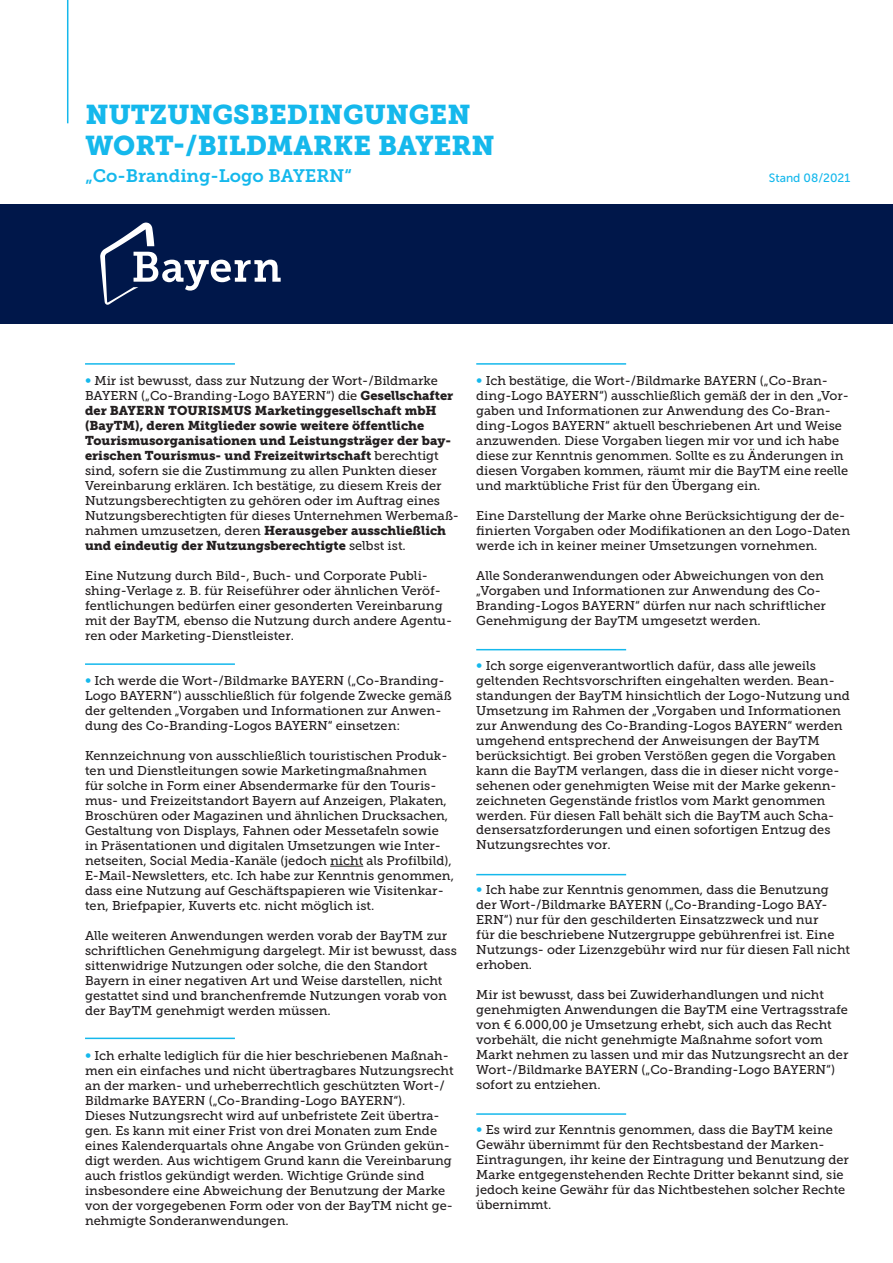
<style>
.page{position:relative;width:893px;height:1263px;background:#fff}
.page>*{position:absolute;margin:0;border:0;box-sizing:border-box;transform-origin:0 0}
.t1{font:27px/31.5px "Museo Slab 900";color:#15b8ec}
.t2{font:18px "Museo Slab 700";color:#15b8ec}
.t3{font:12.75px/15px "Museo Slab 500";color:#231f20}
.t4{font:12.75px/15px "Museo Slab 900";color:#231f20}
.t5{font:12px "Museo Sans 500";color:#15b8ec}
.s1{color:#15b8ec}
.s2{font-family:"Museo Slab 900"}
.s3{font-family:"Museo Slab 500"}
</style>
<div class="page">
<div style="left:0;top:204px;width:893px;height:119px;background:#00174a"></div>
<hr style="left:330px;top:866px;width:33px;height:1px;background:#231f20">
<hr style="left:67px;top:0;width:1px;height:123px;background:#15b8ec">
<svg style="left:100px;top:222px;width:181px;height:83px"></svg>
<hr style="left:85px;top:363px;width:150px;height:2px;background:#15b8ec">
<hr style="left:476px;top:363px;width:150px;height:2px;background:#15b8ec">
<hr style="left:476px;top:649px;width:150px;height:1px;background:#15b8ec">
<hr style="left:476px;top:874px;width:150px;height:1px;background:#15b8ec">
<hr style="left:476px;top:1113px;width:150px;height:2px;background:#15b8ec">
<hr style="left:85px;top:663px;width:150px;height:2px;background:#15b8ec">
<hr style="left:85px;top:1037px;width:150px;height:2px;background:#15b8ec">
<h1 class="t1" style="left:85px;top:99px;width:411px">NUTZUNGSBEDINGUNGEN<br>WORT-/BILDMARKE BAYERN</h1>
<h2 class="t2" style="left:85px;top:166px;width:268px">„Co-Branding-Logo BAYERN“</h2>
<p class="t5" style="left:769px;top:172px;width:83px">Stand 08/2021</p>
<p class="t3" style="left:85px;top:373px;width:370px"><span class="s1">∞</span> Mir ist bewusst, dass zur Nutzung der Wort-/Bildmarke<br>BAYERN („Co-Branding-Logo BAYERN“) die <span class="s2">Gesellschafter</span></p>
<p class="t4" style="left:85px;top:403px;width:368px">der BAYERN TOURISMUS Marketinggesellschaft mbH (BayTM), deren Mitglieder sowie weitere öffentliche Tourismusorganisationen und Leistungsträger der bay&shy;erischen Tourismus- und Freizeitwirtschaft <span class="s3">berechtigt</span></p>
<p class="t3" style="left:85px;top:463px;width:375px">sind, sofern sie die Zustimmung zu allen Punkten dieser Vereinbarung erklären. Ich bestätige, zu diesem Kreis der Nutzungsberechtigten zu gehören oder im Auftrag eines Nutzungsberechtigten für dieses Unternehmen Werbemaß-</p>
<p class="t4" style="left:85px;top:523px;width:363px"><span class="s3">nahmen umzusetzen, deren</span> Herausgeber ausschließlich und eindeutig der Nutzungsberechtigte <span class="s3">selbst ist.</span></p>
<p class="t3" style="left:85px;top:568px;width:369px">Eine Nutzung durch Bild-, Buch- und Corporate Publi&shy;shing-Verlage z. B. für Reiseführer oder ähnlichen Veröf&shy;fentlichungen bedürfen einer gesonderten Vereinbarung mit der BayTM, ebenso die Nutzung durch andere Agentu&shy;ren oder Marketing-Dienstleister.</p>
<p class="t3" style="left:85px;top:673px;width:368px"><span class="s1">∞</span> Ich werde die Wort-/Bildmarke BAYERN („Co-Branding-Logo BAYERN“) ausschließlich für folgende Zwecke gemäß der geltenden „Vorgaben und Informationen zur Anwen&shy;dung des Co-Branding-Logos BAYERN“ einsetzen:</p>
<p class="t3" style="left:85px;top:748px;width:370px">Kennzeichnung von ausschließlich touristischen Produk&shy;ten und Dienstleitungen sowie Marketingmaßnahmen<br>für solche in Form einer Absendermarke für den Touris&shy;mus- und Freizeitstandort Bayern auf Anzeigen, Plakaten, Broschüren oder Magazinen und ähnlichen Drucksachen, Gestaltung von Displays, Fahnen oder Messetafeln sowie in Präsentationen und digitalen Umsetzungen wie Inter&shy;netseiten, Social Media-Kanäle (jedoch nicht als Profilbild), E-Mail-Newsletters, etc. Ich habe zur Kenntnis genommen, dass eine Nutzung auf Geschäftspapieren wie Visitenkar&shy;ten, Briefpapier, Kuverts etc. nicht möglich ist.</p>
<p class="t3" style="left:85px;top:928px;width:373px">Alle weiteren Anwendungen werden vorab der BayTM zur schriftlichen Genehmigung dargelegt. Mir ist bewusst, dass sittenwidrige Nutzungen oder solche, die den Standort Bayern in einer negativen Art und Weise darstellen, nicht gestattet sind und branchenfremde Nutzungen vorab von der BayTM genehmigt werden müssen.</p>
<p class="t3" style="left:85px;top:1048px;width:370px"><span class="s1">∞</span> Ich erhalte lediglich für die hier beschriebenen Maßnah&shy;men ein einfaches und nicht übertragbares Nutzungsrecht an der marken- und urheberrechtlich geschützten Wort-/ Bildmarke BAYERN („Co-Branding-Logo BAYERN“).<br>Dieses Nutzungsrecht wird auf unbefristete Zeit übertra&shy;gen. Es kann mit einer Frist von drei Monaten zum Ende eines Kalenderquartals ohne Angabe von Gründen gekün&shy;digt werden. Aus wichtigem Grund kann die Vereinbarung auch fristlos gekündigt werden. Wichtige Gründe sind insbesondere eine Abweichung der Benutzung der Marke von der vorgegebenen Form oder von der BayTM nicht ge&shy;nehmigte Sonderanwendungen.</p>
<p class="t3" style="left:476px;top:373px;width:374px"><span class="s1">∞</span> Ich bestätige, die Wort-/Bildmarke BAYERN („Co-Bran&shy;ding-Logo BAYERN“) ausschließlich gemäß der in den „Vor&shy;gaben und Informationen zur Anwendung des Co-Bran&shy;ding-Logos BAYERN“ aktuell beschriebenen Art und Weise anzuwenden. Diese Vorgaben liegen mir vor und ich habe diese zur Kenntnis genommen. Sollte es zu Änderungen in diesen Vorgaben kommen, räumt mir die BayTM eine reelle und marktübliche Frist für den Übergang ein.</p>
<p class="t3" style="left:476px;top:508px;width:375px">Eine Darstellung der Marke ohne Berücksichtigung der de&shy;finierten Vorgaben oder Modifikationen an den Logo-Daten werde ich in keiner meiner Umsetzungen vornehmen.</p>
<p class="t3" style="left:476px;top:568px;width:351px">Alle Sonderanwendungen oder Abweichungen von den „Vorgaben und Informationen zur Anwendung des Co-Branding-Logos BAYERN“ dürfen nur nach schriftlicher Genehmigung der BayTM umgesetzt werden.</p>
<p class="t3" style="left:476px;top:658px;width:375px"><span class="s1">∞</span> Ich sorge eigenverantwortlich dafür, dass alle jeweils geltenden Rechtsvorschriften eingehalten werden. Bean&shy;standungen der BayTM hinsichtlich der Logo-Nutzung und Umsetzung im Rahmen der „Vorgaben und Informationen zur Anwendung des Co-Branding-Logos BAYERN“ werden umgehend entsprechend der Anweisungen der BayTM berücksichtigt. Bei groben Verstößen gegen die Vorgaben kann die BayTM verlangen, dass die in dieser nicht vorge&shy;sehenen oder genehmigten Weise mit der Marke gekenn&shy;zeichneten Gegenstände fristlos vom Markt genommen werden. Für diesen Fall behält sich die BayTM auch Scha&shy;densersatzforderungen und einen sofortigen Entzug des Nutzungsrechtes vor.</p>
<p class="t3" style="left:476px;top:883px;width:375px"><span class="s1">∞</span> Ich habe zur Kenntnis genommen, dass die Benutzung der Wort-/Bildmarke BAYERN („Co-Branding-Logo BAY-ERN“) nur für den geschilderten Einsatzzweck und nur<br>für die beschriebene Nutzergruppe gebührenfrei ist. Eine Nutzungs- oder Lizenzgebühr wird nur für diesen Fall nicht erhoben.</p>
<p class="t3" style="left:476px;top:988px;width:374px">Mir ist bewusst, dass bei Zuwiderhandlungen und nicht genehmigten Anwendungen die BayTM eine Vertragsstrafe von € 6.000,00 je Umsetzung erhebt, sich auch das Recht vorbehält, die nicht genehmigte Maßnahme sofort vom Markt nehmen zu lassen und mir das Nutzungsrecht an der Wort-/Bildmarke BAYERN („Co-Branding-Logo BAYERN“) sofort zu entziehen.</p>
<p class="t3" style="left:476px;top:1122px;width:374px"><span class="s1">∞</span> Es wird zur Kenntnis genommen, dass die BayTM keine Gewähr übernimmt für den Rechtsbestand der Marken-Eintragungen, ihr keine der Eintragung und Benutzung der Marke entgegenstehenden Rechte Dritter bekannt sind, sie jedoch keine Gewähr für das Nichtbestehen solcher Rechte übernimmt.</p>
</div>
